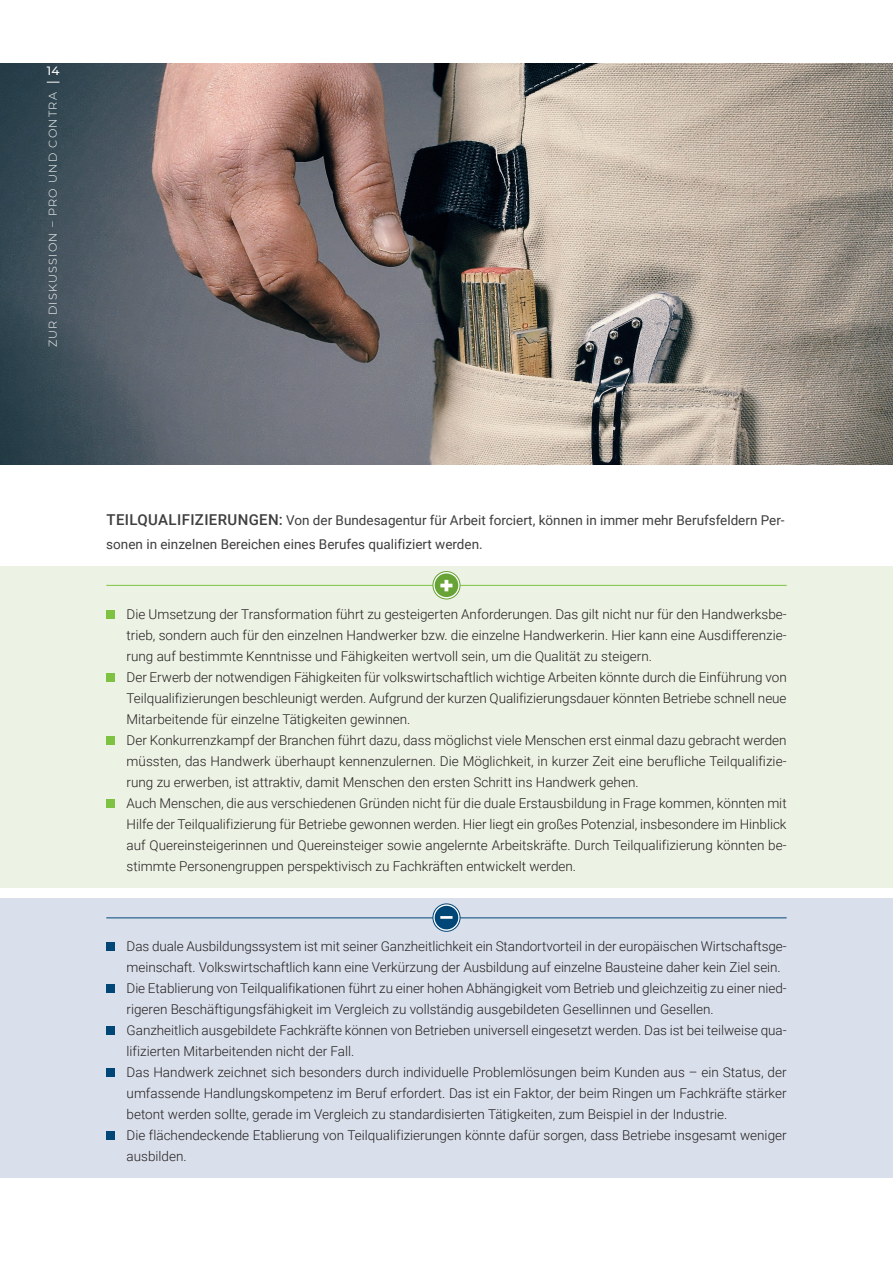
<style>
.page{position:relative;width:893px;height:1263px;background:#fff}
.page>*{position:absolute;margin:0;border:0;box-sizing:border-box;transform-origin:0 0}
.t1{font:800 24.45px "Montserrat";color:#fff}
.t2{font:300 13.5px/21px "Roboto";color:#231f20}
.t3{font:13.5px/24px "Roboto";color:#3e3e3f}
.t4{font:500 12px "Montserrat";color:#fff}
.t5{font:300 11.25px "Montserrat";letter-spacing:.11em;color:#fff}
.s1{font-weight:500;font-size:15px}
</style>
<div class="page">
<div style="left:0;top:566px;width:893px;height:322px;background:#ecf2e4"></div>
<hr style="left:892px;top:226px;width:1px;height:322px;background:#ecf2e4">
<div style="left:0;top:898px;width:893px;height:280px;background:#dae0eb"></div>
<hr style="left:892px;top:559px;width:1px;height:342px;background:#dae0eb">
<div style="left:106px;top:610px;width:9px;height:9px;background:#7fc241"></div>
<div style="left:106px;top:673px;width:9px;height:9px;background:#7fc241"></div>
<div style="left:106px;top:736px;width:9px;height:9px;background:#7fc241"></div>
<div style="left:106px;top:799px;width:9px;height:9px;background:#7fc241"></div>
<div style="left:106px;top:942px;width:9px;height:9px;background:#004677"></div>
<div style="left:106px;top:984px;width:9px;height:9px;background:#004677"></div>
<div style="left:106px;top:1026px;width:9px;height:9px;background:#004677"></div>
<div style="left:106px;top:1068px;width:9px;height:9px;background:#004677"></div>
<div style="left:106px;top:1131px;width:9px;height:9px;background:#004677"></div>
<hr style="left:106px;top:917px;width:681px;height:1px;background:#004677">
<svg style="left:433px;top:904px;width:27px;height:27px"></svg>
<div style="left:433px;top:903px;width:27px;height:29px;border:1px solid #004677;border-radius:50%"></div>
<div style="left:435px;top:906px;width:23px;height:23px;background:#004677;border-radius:50%"></div>
<hr style="left:106px;top:585px;width:681px;height:1px;background:#7fc241">
<svg style="left:433px;top:571px;width:27px;height:28px"></svg>
<div style="left:433px;top:571px;width:27px;height:28px;border:1px solid #68a335;border-radius:50%"></div>
<div style="left:435px;top:573px;width:23px;height:24px;background:#68a335;border-radius:50%"></div>
<img style="left:0;top:64px;width:893px;height:401px">
<svg style="left:47px;top:82px;width:13px;height:1px"></svg>
<p class="t4" style="left:47px;top:63px;width:14px">14</p>
<p class="t5" style="left:45px;top:347px;width:256px;rotate:-90deg">ZUR DISKUSSION – PRO UND CONTRA</p>
<p class="t3" style="left:106px;top:508px;width:680px"><span class="s1">TEILQUALIFIZIERUNGEN:</span> Von der Bundesagentur für Arbeit forciert, können in immer mehr Berufsfeldern Per&shy;sonen in einzelnen Bereichen eines Berufes qualifiziert werden.</p>
<h1 class="t1" style="left:439px;top:567px;width:16px">+</h1>
<p class="t2" style="left:127px;top:603px;width:662px">Die Umsetzung der Transformation führt zu gesteigerten Anforderungen. Das gilt nicht nur für den Handwerksbe&shy;trieb, sondern auch für den einzelnen Handwerker bzw. die einzelne Handwerkerin. Hier kann eine Ausdifferenzie&shy;rung auf bestimmte Kenntnisse und Fähigkeiten wertvoll sein, um die Qualität zu steigern.<br>Der Erwerb der notwendigen Fähigkeiten für volkswirtschaftlich wichtige Arbeiten könnte durch die Einführung von Teilqualifizierungen beschleunigt werden. Aufgrund der kurzen Qualifizierungsdauer könnten Betriebe schnell neue Mitarbeitende für einzelne Tätigkeiten gewinnen.<br>Der Konkurrenzkampf der Branchen führt dazu, dass möglichst viele Menschen erst einmal dazu gebracht werden müssten, das Handwerk überhaupt kennenzulernen. Die Möglichkeit, in kurzer Zeit eine berufliche Teilqualifizie&shy;rung zu erwerben, ist attraktiv, damit Menschen den ersten Schritt ins Handwerk gehen.<br>Auch Menschen, die aus verschiedenen Gründen nicht für die duale Erstausbildung in Frage kommen, könnten mit Hilfe der Teilqualifizierung für Betriebe gewonnen werden. Hier liegt ein großes Potenzial, insbesondere im Hinblick auf Quereinsteigerinnen und Quereinsteiger sowie angelernte Arbeitskräfte. Durch Teilqualifizierung könnten be&shy;stimmte Personengruppen perspektivisch zu Fachkräften entwickelt werden.</p>
<h1 class="t1" style="left:440px;top:900px;width:14px">–</h1>
<p class="t2" style="left:127px;top:935px;width:662px">Das duale Ausbildungssystem ist mit seiner Ganzheitlichkeit ein Standortvorteil in der europäischen Wirtschaftsge&shy;meinschaft. Volkswirtschaftlich kann eine Verkürzung der Ausbildung auf einzelne Bausteine daher kein Ziel sein.<br>Die Etablierung von Teilqualifikationen führt zu einer hohen Abhängigkeit vom Betrieb und gleichzeitig zu einer nied&shy;rigeren Beschäftigungsfähigkeit im Vergleich zu vollständig ausgebildeten Gesellinnen und Gesellen.<br>Ganzheitlich ausgebildete Fachkräfte können von Betrieben universell eingesetzt werden. Das ist bei teilweise qua&shy;lifizierten Mitarbeitenden nicht der Fall.<br>Das Handwerk zeichnet sich besonders durch individuelle Problemlösungen beim Kunden aus – ein Status, der umfassende Handlungskompetenz im Beruf erfordert. Das ist ein Faktor, der beim Ringen um Fachkräfte stärker betont werden sollte, gerade im Vergleich zu standardisierten Tätigkeiten, zum Beispiel in der Industrie.<br>Die flächendeckende Etablierung von Teilqualifizierungen könnte dafür sorgen, dass Betriebe insgesamt weniger ausbilden.</p>
</div>
